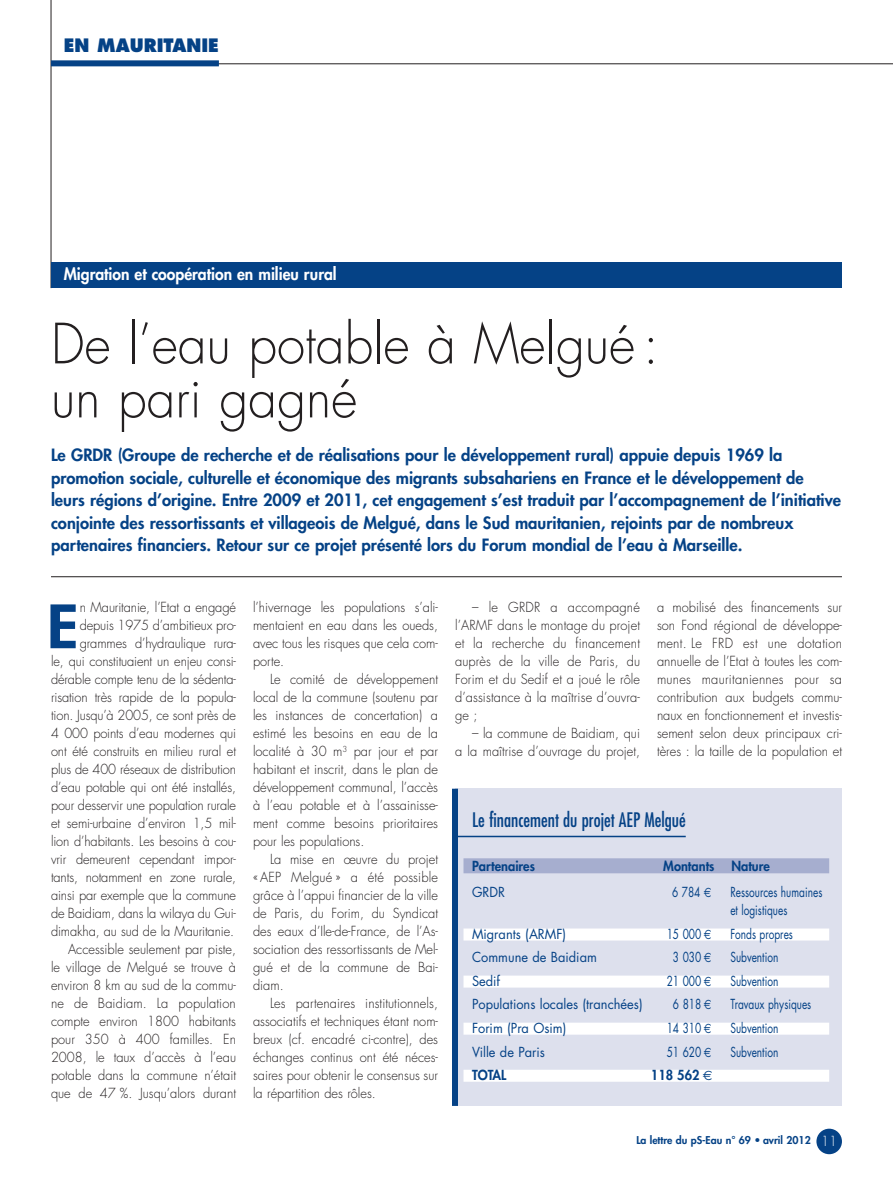
<style>
.page{position:relative;width:893px;height:1191px;background:#fff}
.page>*{position:absolute;margin:0;border:0;box-sizing:border-box;transform-origin:0 0}
.t1{font:800 58.05px "Futura";color:#054286;scale:1.11 1}
.t2{font:300 54px/54px "Futura";color:#231f20;scale:.95 1}
.t3{font:condensed 19.5px "Futura";color:#054286;scale:.95 1}
.t4{font:800 18px "Futura";color:#054286;scale:.95 1}
.t5{font:800 16.5px/22.5px "Futura";color:#054286}
.t6{font:800 16.5px "Futura";color:#fff;scale:.95 1}
.t7{font:300 13.5px/18px "Futura";color:#231f20;text-align:justify;scale:.95 1}
.t8{font:13.5px/18px "Futura";color:#054286;scale:.75 1}
.t9{font:13.5px "Futura";color:#054286;scale:.95 1}
.t10{font:800 13.5px "Futura";color:#054286;scale:.95 1}
.t11{font:800 10.5px "Futura";color:#054286}
.s1{font-weight:300;font-size:13.5px;color:#fff}
</style>
<div class="page">
<hr style="left:51px;top:576px;width:791px;height:1px;background:#231f20">
<hr style="left:51px;top:64px;width:842px;height:1px;background:#231f20">
<hr style="left:51px;top:0;width:1px;height:288px;background:#231f20">
<div style="left:51px;top:262px;width:791px;height:26px;background:#054286"></div>
<div style="left:816px;top:1128px;width:26px;height:26px;background:#054286;border-radius:50%"></div>
<div style="left:455px;top:788px;width:387px;height:318px;background:#dde0ed"></div>
<hr style="left:455px;top:835px;width:231px;height:2px;background:#054286">
<div style="left:463px;top:858px;width:366px;height:15px;background:#a6aecf"></div>
<div style="left:463px;top:928px;width:366px;height:12px;background:#fff"></div>
<div style="left:463px;top:975px;width:366px;height:12px;background:#fff"></div>
<div style="left:463px;top:1022px;width:366px;height:12px;background:#fff"></div>
<div style="left:463px;top:1069px;width:366px;height:12px;background:#fff"></div>
<div style="left:452px;top:788px;width:6px;height:318px;background:#054286"></div>
<div style="left:51px;top:60px;width:168px;height:6px;background:#054286"></div>
<h3 class="t4" style="left:64px;top:37px;width:165px">EN MAURITANIE</h3>
<p class="t6" style="left:64px;top:266px;width:289px">Migration et coopération en milieu rural</p>
<h2 class="t2" style="left:51px;top:321px;width:641px">De l’eau potable à Melgué: un pari gagné</h2>
<p class="t5" style="left:51px;top:445px;width:792px">Le GRDR (Groupe de recherche et de réalisations pour le développement rural) appuie depuis 1969 la promotion sociale, culturelle et économique des migrants subsahariens en France et le développement de leurs régions d’origine. Entre 2009 et 2011, cet engagement s’est traduit par l’accompagnement de l’initiative conjointe des ressortissants et villageois de Melgué, dans le Sud mauritanien, rejoints par de nombreux partenaires financiers. Retour sur ce projet présenté lors du Forum mondial de l’eau à Marseille.</p>
<p class="t7" style="left:51px;top:599px;width:196px;text-align:right">n Mauritanie, l’Etat a engagé depuis 1975 d’ambitieux pro - grammes d’hydraulique rura-<br>le, qui constituaient un enjeu consi&shy;dérable compte tenu de la sédenta&shy;risation très rapide de la popula&shy;tion. Jusqu’à 2005, ce sont près de<br>4 000 points d’eau modernes qui ont été construits en milieu rural et plus de 400 réseaux de distribution d’eau potable qui ont été installés, pour desservir une population rurale et semi-urbaine d’environ 1,5 mil&shy;lion d’habitants. Les besoins à cou&shy;vrir demeurent cependant impor&shy;tants, notamment en zone rurale, ainsi par exemple que la commune de Baidiam, dans la wilaya du Gui&shy;dimakha, au sud de la Mauritanie.<br>Accessible seulement par piste,<br>le village de Melgué se trouve à environ 8 km au sud de la commu&shy;ne de Baidiam. La population compte environ 1800 habitants pour 350 à 400 familles. En<br>2008, le taux d’accès à l’eau potable dans la commune n’était que de 47 %. Jusqu’alors durant</p>
<p class="t7" style="left:253px;top:599px;width:196px">l’hivernage les populations s’ali&shy;mentaient en eau dans les oueds, avec tous les risques que cela com&shy;porte.</p>
<h1 class="t1" style="left:47px;top:599px;width:30px">E</h1>
<p class="t7" style="left:253px;top:671px;width:196px;text-indent:17px">Le comité de développement local de la commune (soutenu par les instances de concertation) a estimé les besoins en eau de la localité à 30 m<sup>3</sup> par jour et par habitant et inscrit, dans le plan de développement communal, l’accès à l’eau potable et à l’assainisse&shy;ment comme besoins prioritaires pour les populations.</p>
<p class="t7" style="left:253px;top:851px;width:196px;text-indent:17px">La mise en œuvre du projet « AEP Melgué » a été possible grâce à l’appui financier de la ville de Paris, du Forim, du Syndicat des eaux d’Ile-de-France, de l’As&shy;sociation des ressortissants de Mel&shy;gué et de la commune de Bai&shy;diam.</p>
<p class="t7" style="left:253px;top:995px;width:196px;text-indent:17px">Les partenaires institutionnels, associatifs et techniques étant nom&shy;breux (cf. encadré ci-contre), des échanges continus ont été néces&shy;saires pour obtenir le consensus sur la répartition des rôles.</p>
<p class="t7" style="left:455px;top:599px;width:196px;text-indent:17px">– le GRDR a accompagné l’ARMF dans le montage du projet et la recherche du financement auprès de la ville de Paris, du Forim et du Sedif et a joué le rôle d’assistance à la maîtrise d’ouvra&shy;ge ;</p>
<p class="t7" style="left:455px;top:725px;width:196px;text-align:right">– la commune de Baidiam, qui<br>a la maîtrise d’ouvrage du projet,</p>
<p class="t7" style="left:657px;top:599px;width:196px">a mobilisé des financements sur son Fond régional de développe&shy;ment. Le FRD est une dotation annuelle de l’Etat à toutes les com&shy;munes mauritaniennes pour sa contribution aux budgets commu&shy;naux en fonctionnement et investis&shy;sement selon deux principaux cri&shy;tères : la taille de la population et</p>
<h3 class="t3" style="left:472px;top:811px;width:227px">Le financement du projet AEP Melgué</h3>
<p class="t10" style="left:472px;top:859px;width:68px">Partenaires</p>
<p class="t10" style="left:663px;top:859px;width:55px">Montants</p>
<p class="t10" style="left:731px;top:859px;width:42px">Nature</p>
<p class="t9" style="left:472px;top:886px;width:36px">GRDR</p>
<p class="t8" style="left:672px;top:884px;width:39px">6 784</p>
<p class="t8" style="left:730px;top:884px;width:124px">Ressources humaines et logistiques</p>
<p class="t9" style="left:472px;top:927px;width:101px">Migrants (ARMF)</p>
<p class="t8" style="left:667px;top:926px;width:48px">15 000</p>
<p class="t8" style="left:730px;top:926px;width:85px">Fonds propres</p>
<p class="t9" style="left:472px;top:951px;width:133px">Commune de Baidiam</p>
<p class="t8" style="left:673px;top:949px;width:39px">3 030</p>
<p class="t8" style="left:730px;top:949px;width:66px">Subvention</p>
<p class="t9" style="left:472px;top:974px;width:31px">Sedif</p>
<p class="t8" style="left:667px;top:973px;width:48px">21 000</p>
<p class="t8" style="left:730px;top:973px;width:66px">Subvention</p>
<p class="t9" style="left:472px;top:998px;width:181px">Populations locales (tranchées)</p>
<p class="t8" style="left:673px;top:996px;width:39px">6 818</p>
<p class="t8" style="left:730px;top:996px;width:110px">Travaux physiques</p>
<p class="t9" style="left:472px;top:1021px;width:101px">Forim (Pra Osim)</p>
<p class="t8" style="left:667px;top:1020px;width:48px">14 310</p>
<p class="t8" style="left:730px;top:1020px;width:66px">Subvention</p>
<p class="t9" style="left:472px;top:1045px;width:78px">Ville de Paris</p>
<p class="t8" style="left:667px;top:1043px;width:48px">51 620</p>
<p class="t8" style="left:730px;top:1043px;width:66px">Subvention</p>
<p class="t10" style="left:472px;top:1068px;width:38px">TOTAL</p>
<p class="t10" style="left:651px;top:1068px;width:53px">118 562</p>
<p class="t11" style="left:636px;top:1134px;width:202px">La lettre du pS-Eau n° 69 • avril 2012 <span class="s1">11</span></p>
</div>
